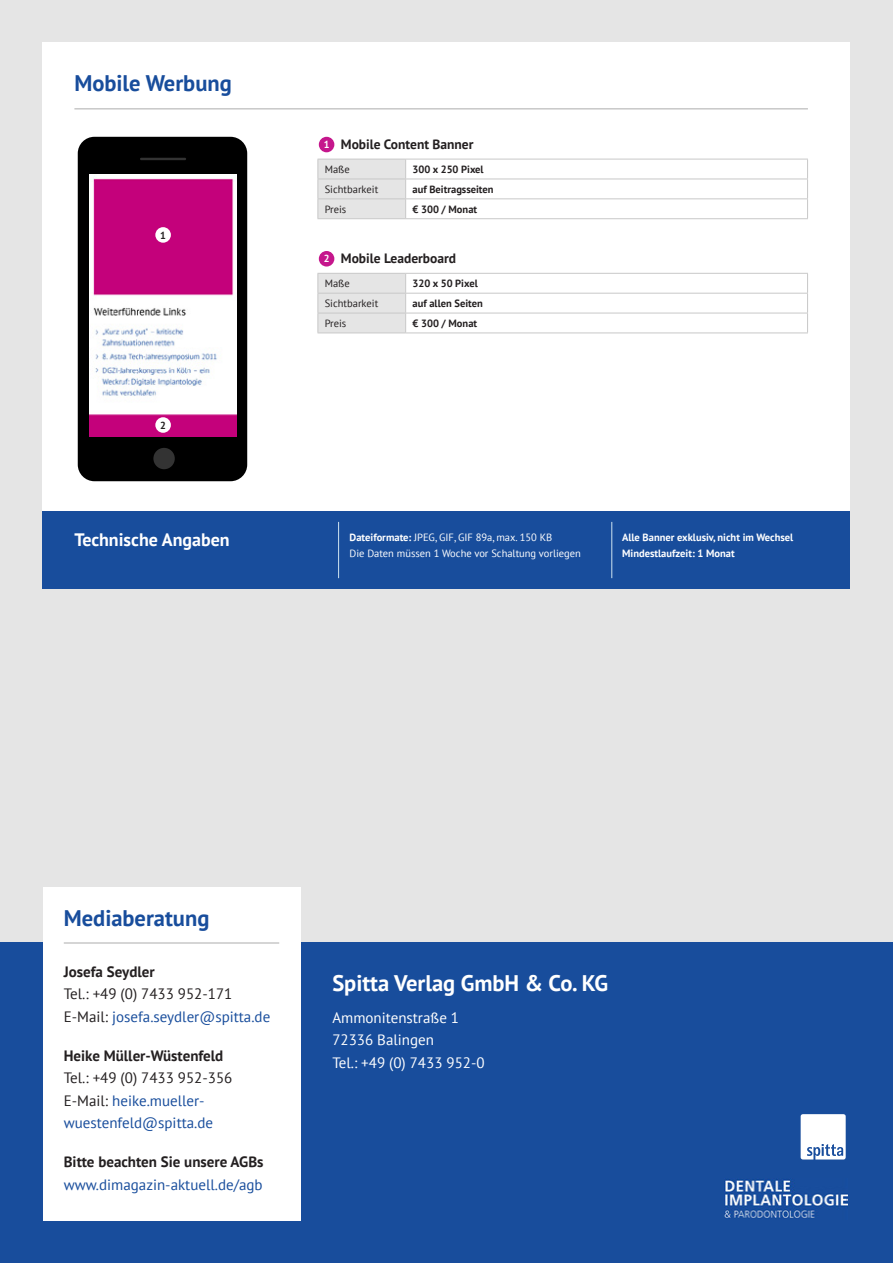
<style>
.page{position:relative;width:893px;height:1263px;background:#e5e5e5}
.page>*{position:absolute;margin:0;border:0;box-sizing:border-box;transform-origin:0 0}
.t1{font:700 22.5px "PT Sans";color:#184d9c}
.t2{font:700 22.5px "PT Sans";color:#fff}
.t3{font:700 18px "PT Sans";color:#fff}
.t4{font:15px/22.5px "PT Sans";color:#184d9c}
.t5{font:700 15px "PT Sans";color:#231f20}
.t6{font:15px/22.5px "PT Sans";color:#231f20}
.t7{font:15px/22.5px "PT Sans";color:#fff}
.t8{font:700 13.5px "PT Sans";color:#231f20}
.t9{font:10.5px/16.5px "PT Sans";color:#fff}
.t10{font:700 10.5px "PT Sans";color:#231f20}
.t11{font:700 10.5px/16.5px "PT Sans";color:#fff}
.t12{font:10.5px "PT Sans";color:#231f20}
.t13{font:700 10.2px "PT Sans";color:#fff}
.t14{font:700 10.2px "PT Sans";color:#231f20}
.s1{font-weight:700}
.s2{color:#184d9c}
.s3{color:#231f20}
</style>
<div class="page">
<div style="left:43px;top:43px;width:807px;height:482px;background:#fff"></div>
<div style="left:43px;top:511px;width:807px;height:78px;background:#184d9c"></div>
<div style="left:0;top:942px;width:893px;height:321px;background:#184d9c"></div>
<div style="left:43px;top:887px;width:257px;height:333px;background:#fff"></div>
<hr style="left:64px;top:942px;width:215px;height:2px;background:#c8c8c8">
<svg style="left:801px;top:1114px;width:45px;height:45px;background:#e6ecf4"></svg>
<hr style="left:74px;top:108px;width:734px;height:2px;background:#c8c8c8">
<hr style="left:406px;top:159px;width:402px;height:1px;background:#c8c8c8">
<hr style="left:406px;top:179px;width:402px;height:1px;background:#c8c8c8">
<hr style="left:406px;top:198px;width:402px;height:1px;background:#c8c8c8">
<svg style="left:317px;top:159px;width:89px;height:59px;background:#e3e3e3"></svg>
<svg style="left:807px;top:159px;width:1px;height:59px"></svg>
<hr style="left:317px;top:218px;width:89px;height:1px;background:#c8c8c8">
<hr style="left:406px;top:218px;width:402px;height:1px;background:#c8c8c8">
<div style="left:319px;top:137px;width:15px;height:15px;background:#c5168c;border-radius:50%"></div>
<hr style="left:406px;top:273px;width:402px;height:1px;background:#c8c8c8">
<hr style="left:406px;top:293px;width:402px;height:1px;background:#c8c8c8">
<hr style="left:406px;top:313px;width:402px;height:1px;background:#c8c8c8">
<svg style="left:317px;top:273px;width:89px;height:60px;background:#e2e2e2"></svg>
<svg style="left:807px;top:274px;width:1px;height:59px"></svg>
<hr style="left:317px;top:333px;width:89px;height:1px;background:#c8c8c8">
<hr style="left:406px;top:333px;width:402px;height:1px;background:#c8c8c8">
<div style="left:319px;top:251px;width:15px;height:16px;background:#c5168c;border-radius:50%"></div>
<hr style="left:338px;top:522px;width:1px;height:56px;background:#cee3f0">
<hr style="left:611px;top:522px;width:1px;height:56px;background:#cee3f0">
<div style="left:78px;top:137px;width:169px;height:344px;background:#000;border-radius:17px"></div>
<div style="left:153px;top:448px;width:22px;height:21px;background:#333;border-radius:50%"></div>
<hr style="left:140px;top:158px;width:46px;height:2px;background:#333">
<img style="left:89px;top:175px;width:148px;height:262px">
<div style="left:155px;top:227px;width:16px;height:16px;background:#fff;border-radius:50%"></div>
<div style="left:155px;top:417px;width:16px;height:16px;background:#fff;border-radius:50%"></div>
<img style="left:724px;top:1179px;width:123px;height:39px">
<h1 class="t1" style="left:74px;top:68px;width:159px">Mobile Werbung</h1>
<p class="t14" style="left:160px;top:228px;width:7px">1</p>
<p class="t14" style="left:160px;top:418px;width:7px">2</p>
<p class="t3" style="left:74px;top:528px;width:157px">Technische Angaben</p>
<p class="t8" style="left:341px;top:135px;width:134px">Mobile Content Banner</p>
<p class="t12" style="left:325px;top:163px;width:27px">Maße</p>
<p class="t10" style="left:412px;top:162px;width:73px">300 x 250 Pixel</p>
<p class="t12" style="left:325px;top:182px;width:55px">Sichtbarkeit</p>
<p class="t10" style="left:412px;top:182px;width:83px">auf Beitragsseiten</p>
<p class="t12" style="left:325px;top:202px;width:23px">Preis</p>
<p class="t10" style="left:412px;top:202px;width:66px">€ 300 / Monat</p>
<p class="t13" style="left:324px;top:138px;width:7px">1</p>
<p class="t8" style="left:341px;top:250px;width:117px">Mobile Leaderboard</p>
<p class="t12" style="left:325px;top:277px;width:27px">Maße</p>
<p class="t10" style="left:412px;top:276px;width:67px">320 x 50 Pixel</p>
<p class="t12" style="left:325px;top:297px;width:55px">Sichtbarkeit</p>
<p class="t10" style="left:412px;top:296px;width:72px">auf allen Seiten</p>
<p class="t12" style="left:325px;top:316px;width:23px">Preis</p>
<p class="t10" style="left:412px;top:316px;width:66px">€ 300 / Monat</p>
<p class="t13" style="left:324px;top:252px;width:7px">2</p>
<p class="t9" style="left:350px;top:529px;width:233px"><span class="s1">Dateiformate:</span> JPEG, GIF, GIF 89a, max. 150 KB<br>Die Daten müssen 1 Woche vor Schaltung vorliegen</p>
<p class="t11" style="left:622px;top:529px;width:173px">Alle Banner exklusiv, nicht im Wechsel<br>Mindestlaufzeit: 1 Monat</p>
<h1 class="t1" style="left:64px;top:903px;width:147px">Mediaberatung</h1>
<p class="t5" style="left:64px;top:961px;width:92px">Josefa Seydler</p>
<p class="t6" style="left:64px;top:982px;width:208px">Tel.: +49 (0) 7433 952-171<br>E-Mail: <span class="s2">josefa.seydler@spitta.de</span></p>
<p class="t5" style="left:64px;top:1045px;width:161px">Heike Müller-Wüstenfeld</p>
<p class="t4" style="left:64px;top:1066px;width:170px"><span class="s3">Tel.: +49 (0) 7433 952-356<br>E-Mail:</span> heike.mueller&shy;wuestenfeld@spitta.de</p>
<p class="t5" style="left:64px;top:1152px;width:201px">Bitte beachten Sie unsere AGBs</p>
<p class="t4" style="left:64px;top:1173px;width:200px">www.dimagazin-aktuell.de/agb</p>
<h1 class="t2" style="left:332px;top:968px;width:277px">Spitta Verlag GmbH &amp; Co. KG</h1>
<p class="t7" style="left:332px;top:1006px;width:154px">Ammonitenstraße 1<br>72336 Balingen<br>Tel.: +49 (0) 7433 952-0</p>
</div>
